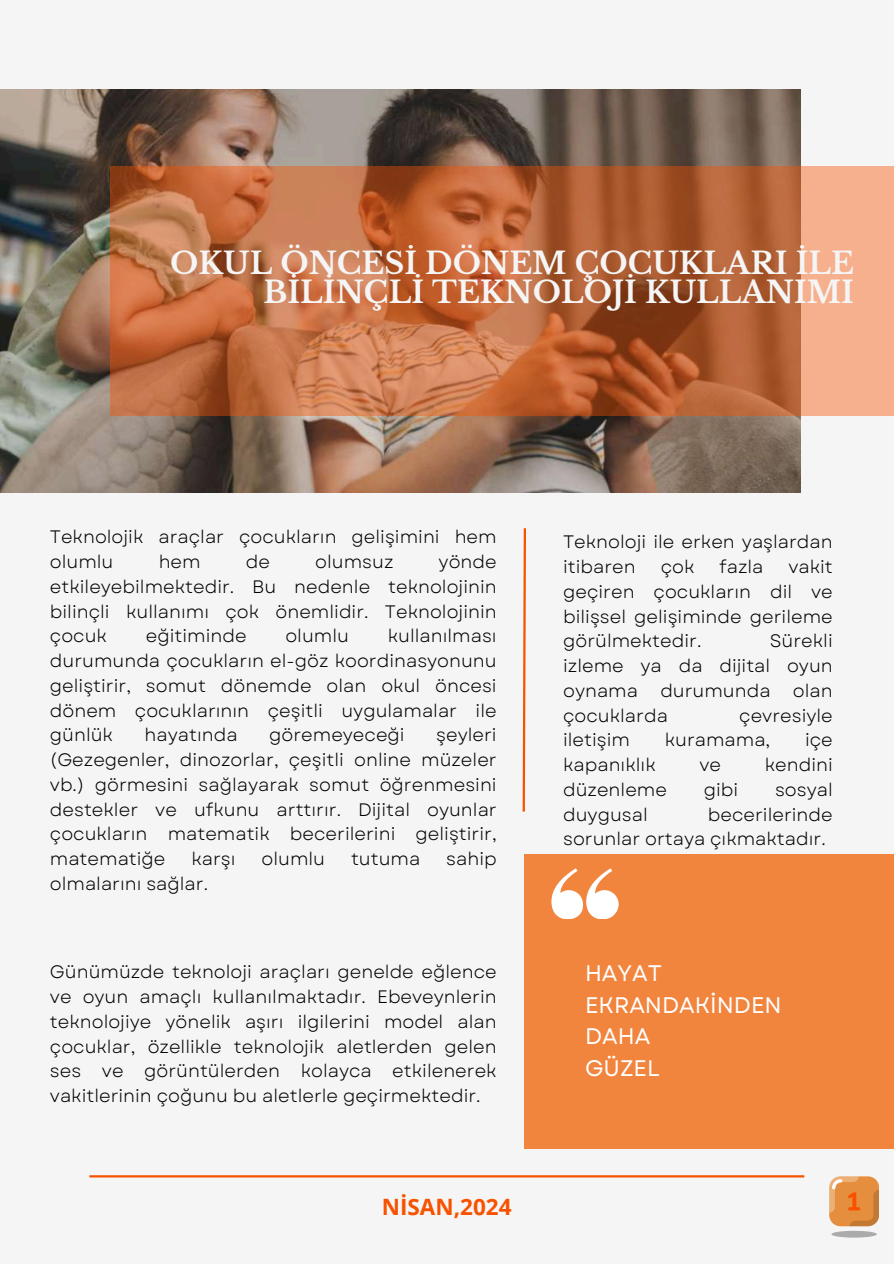
<style>
.page{position:relative;width:894px;height:1264px;background:#fff}
.page>*{position:absolute;margin:0;border:0;box-sizing:border-box;transform-origin:0 0}
.t1{font:700 30px/29.2px "Libre Baskerville";color:#f5f5f5;text-align:right}
.t2{font:22.5px/31.5px "Garet";color:#fff}
.t3{font:700 22.5px "Open Sans";color:#f85200}
.t4{font:18px/24.8px "Garet";color:#000}
</style>
<div class="page">
<div style="left:0;top:0;width:893px;height:1263px;background:#f5f5f5"></div>
<img style="left:0;top:89px;width:800px;height:403px">
<svg style="left:522px;top:528px;width:4px;height:284px"></svg>
<div style="left:524px;top:854px;width:369px;height:294px;background:#f1853e"></div>
<svg style="left:551px;top:868px;width:67px;height:50px"></svg>
<svg style="left:110px;top:166px;width:783px;height:249px;background:#c17046"></svg>
<hr style="left:89px;top:1175px;width:715px;height:2px;background:#f85200">
<svg style="left:829px;top:1176px;width:49px;height:61px;background:#e19f64"></svg>
<h1 class="t1" style="left:170px;top:248px;width:685px">OKUL ÖNCESİ DÖNEM ÇOCUKLARI İLE<br>BİLİNÇLİ TEKNOLOJİ KULLANIMI</h1>
<p class="t4" style="left:50px;top:524px;width:448px">Teknolojik araçlar çocukların gelişimini hem olumlu</p>
<p class="t4" style="left:50px;top:549px;width:448px;text-align:justify;text-indent:388px">yönde etkileyebilmektedir. Bu nedenle teknolojinin bilinçli kullanımı çok önemlidir. Teknolojinin çocuk</p>
<p class="t4" style="left:159px;top:549px;width:43px">hem</p>
<p class="t4" style="left:246px;top:549px;width:26px">de</p>
<p class="t4" style="left:315px;top:549px;width:80px">olumsuz</p>
<p class="t4" style="left:146px;top:623px;width:102px">eğitiminde</p>
<p class="t4" style="left:285px;top:623px;width:65px">olumlu</p>
<p class="t4" style="left:50px;top:623px;width:448px;text-indent:338px">kullanılması durumunda çocukların el-göz koordinasyonunu geliştirir, somut dönemde olan okul öncesi dönem çocuklarının çeşitli uygulamalar ile günlük</p>
<p class="t4" style="left:145px;top:722px;width:94px">hayatında</p>
<p class="t4" style="left:269px;top:722px;width:134px">göremeyeceği</p>
<p class="t4" style="left:50px;top:722px;width:448px;text-indent:386px">şeyleri (Gezegenler, dinozorlar, çeşitli online müzeler vb.) görmesini sağlayarak somut öğrenmesini destekler ve ufkunu arttırır. Dijital oyunlar çocukların matematik becerilerini</p>
<p class="t4" style="left:415px;top:821px;width:83px">gelişti ri r,</p>
<p class="t4" style="left:50px;top:846px;width:117px">matematiğe</p>
<p class="t4" style="left:191px;top:846px;width:46px">karşı</p>
<p class="t4" style="left:261px;top:846px;width:65px">olumlu</p>
<p class="t4" style="left:351px;top:846px;width:71px">tutuma</p>
<p class="t4" style="left:446px;top:846px;width:52px">sahip</p>
<p class="t4" style="left:50px;top:871px;width:160px">olmalarını sağlar.</p>
<p class="t4" style="left:563px;top:529px;width:271px">Teknoloji ile erken yaşlardan iti baren</p>
<p class="t4" style="left:660px;top:554px;width:35px">çok</p>
<p class="t4" style="left:719px;top:554px;width:46px">fazla</p>
<p class="t4" style="left:563px;top:554px;width:271px;text-align:justify;text-indent:225px">vakit geçiren çocukların dil ve bilişsel gelişiminde gerileme görülmektedir.</p>
<p class="t4" style="left:563px;top:628px;width:271px;text-indent:206px">Sürekli izleme ya da dijital oyun oynama durumunda olan çocuklarda</p>
<p class="t4" style="left:739px;top:703px;width:95px">çevresiyle</p>
<p class="t4" style="left:563px;top:727px;width:68px">i letişi m</p>
<p class="t4" style="left:664px;top:727px;width:107px">kuramama,</p>
<p class="t4" style="left:804px;top:727px;width:29px">içe</p>
<p class="t4" style="left:563px;top:752px;width:94px">kapanıklık</p>
<p class="t4" style="left:699px;top:752px;width:23px">ve</p>
<p class="t4" style="left:764px;top:752px;width:67px">kendini</p>
<p class="t4" style="left:563px;top:777px;width:105px">düzenleme</p>
<p class="t4" style="left:703px;top:777px;width:33px">gibi</p>
<p class="t4" style="left:774px;top:777px;width:59px">sosyal</p>
<p class="t4" style="left:563px;top:802px;width:86px">duygusal</p>
<p class="t4" style="left:563px;top:802px;width:271px;text-indent:145px">becerilerinde sorunlar ortaya çıkmaktadır.</p>
<p class="t4" style="left:50px;top:959px;width:448px;text-align:justify">Günümüzde teknoloji araçları genelde eğlence ve oyun amaçlı kullanılmaktadır. Ebeveynlerin teknolojiye yönelik aşırı ilgilerini model alan çocuklar, özellikle teknolojik aletlerden gelen ses ve görüntülerden kolayca etkilenerek vakitlerinin çoğunu bu aletlerle geçirmektedir.</p>
<p class="t2" style="left:585px;top:957px;width:198px">HAYAT<br>EKRANDAKİNDEN<br>DAHA<br>GÜZEL</p>
<p class="t3" style="left:382px;top:1190px;width:131px">NİSAN,2024</p>
</div>
